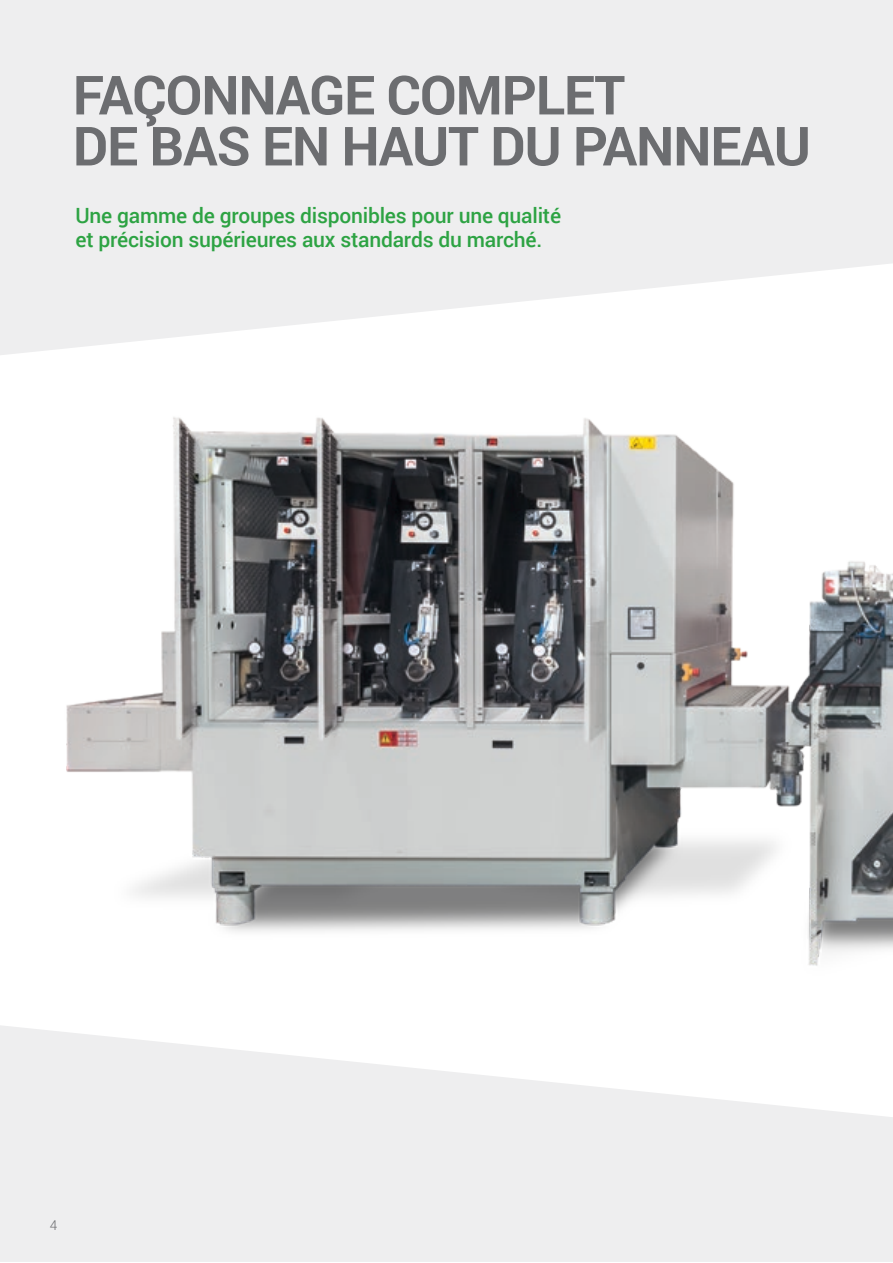
<style>
.page{position:relative;width:893px;height:1263px;background:#fff}
.page>*{position:absolute;margin:0;border:0;box-sizing:border-box;transform-origin:0 0}
._1_TITOLO_GRIGIO{font:700 54px/51px "Roboto";letter-spacing:-.02em;color:#6c6d70}
._2_SOTTOTITOLO_ROSSO{font:500 21px/24px "Roboto";letter-spacing:-.01em;color:#2da343}
.t1{font:300 13.5px "Roboto";color:#6c6d70}
</style>
<div class="page">
<svg style="left:0;top:0;width:893px;height:355px;fill:#eeeeef"></svg>
<svg style="left:0;top:1025px;width:893px;height:237px;fill:#eeeeef"></svg>
<img style="left:66px;top:417px;width:827px;height:549px">
<p class="_1_TITOLO_GRIGIO" style="left:73px;top:68px;width:739px">FAÇONNAGE COMPLET<br>DE BAS EN HAUT DU PANNEAU</p>
<p class="_2_SOTTOTITOLO_ROSSO" style="left:76px;top:203px;width:487px">Une gamme de groupes disponibles pour une qualité et précision supérieures aux standards du marché.</p>
<p class="t1" style="left:50px;top:1215px;width:9px">4</p>
</div>
